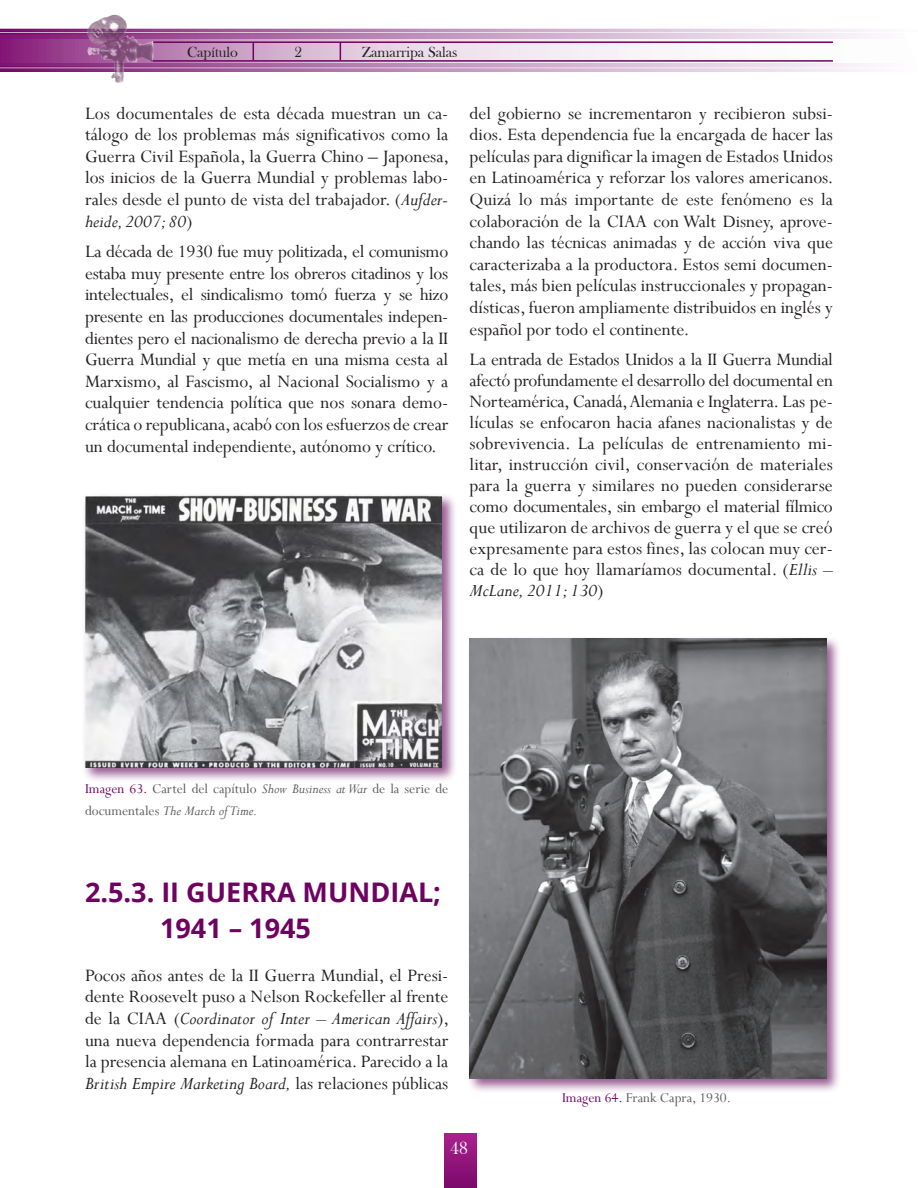
<style>
.page{position:relative;width:918px;height:1188px;background:#fff}
.page>*{position:absolute;margin:0;border:0;box-sizing:border-box;transform-origin:0 0}
.t1{font:700 27px/36px "Open Sans";color:#6e0261}
.t2{font:19.5px/21.6px "Perpetua";color:#231f20;text-align:justify}
.t3{font:18px "Bask Old Face";color:#fff}
.t4{font:15px/21.6px "Perpetua";color:#5c5c5f}
.t5{font:15px "Bask Old Face";color:#231f20}
.s1{font-style:italic}
.s2{color:#6e0261}
</style>
<div class="page">
<div style="left:445px;top:1134px;width:31px;height:54px;background:linear-gradient(to bottom,#a9218d,#7c096c)"></div>
<svg style="left:0;top:29px;width:871px;height:43px"></svg>
<img style="left:85px;top:14px;width:72px;height:69px">
<div style="left:467px;top:635px;width:375px;height:458px;background:#74246c;opacity:.75"></div>
<img style="left:470px;top:638px;width:357px;height:440px">
<div style="left:82px;top:493px;width:375px;height:289px;background:#74246c;opacity:.75"></div>
<img style="left:85px;top:496px;width:357px;height:272px">
<p class="t5" style="left:187px;top:43px;width:52px">Capítulo</p>
<p class="t5" style="left:295px;top:43px;width:9px">2</p>
<p class="t5" style="left:362px;top:43px;width:97px">Zamarripa Salas</p>
<p class="t2" style="left:85px;top:102px;width:366px">Los documentales de esta década muestran un ca&shy;tálogo de los problemas más significativos como la Guerra Civil Española, la Guerra Chino – Japonesa, los inicios de la Guerra Mundial y problemas labo&shy;rales desde el punto de vista del trabajador. (<span class="s1">Aufder&shy;heide, 2007; 80</span>)</p>
<p class="t2" style="left:85px;top:240px;width:365px">La década de 1930 fue muy politizada, el comunismo estaba muy presente entre los obreros citadinos y los intelectuales, el sindicalismo tomó fuerza y se hizo presente en las producciones documentales indepen&shy;dientes pero el nacionalismo de derecha previo a la II Guerra Mundial y que metía en una misma cesta al Marxismo, al Fascismo, al Nacional Socialismo y a cualquier tendencia política que nos sonara demo&shy;crática o republicana, acabó con los esfuerzos de crear un documental independiente, autónomo y crítico.</p>
<p class="t2" style="left:470px;top:102px;width:366px">del gobierno se incrementaron y recibieron subsi&shy;dios. Esta dependencia fue la encargada de hacer las películas para dignificar la imagen de Estados Unidos en Latinoamérica y reforzar los valores americanos.<br>Quizá lo más importante de este fenómeno es la colaboración de la CIAA con Walt Disney, aprove&shy;chando las técnicas animadas y de acción viva que caracterizaba a la productora. Estos semi documen&shy;tales, más bien películas instruccionales y propagan&shy;dísticas, fueron ampliamente distribuidos en inglés y español por todo el continente.</p>
<p class="t2" style="left:470px;top:348px;width:365px;line-height:21px">La entrada de Estados Unidos a la II Guerra Mundial afectó profundamente el desarrollo del documental en Norteamérica, Canadá, Alemania e Inglaterra. Las pe&shy;lículas se enfocaron hacia afanes nacionalistas y de sobrevivencia. La películas de entrenamiento mi&shy;litar, instrucción civil, conservación de materiales para la guerra y similares no pueden considerarse como documentales, sin embargo el material fílmico que utilizaron de archivos de guerra y el que se creó expresamente para estos fines, las colocan muy cer&shy;ca de lo que hoy llamaríamos documental. (<span class="s1">Ellis – McLane, 2011; 130</span>)</p>
<p class="t4" style="left:85px;top:778px;width:365px"><span class="s2">Imagen 63.</span> Cartel del capítulo <span class="s1">Show Business at War</span> de la serie de documentales <span class="s1">The March of Time.</span></p>
<h1 class="t1" style="left:160px;top:874px;width:283px;text-indent:-75px">2.5.3. II GUERRA MUNDIAL;<br>1941 – 1945</h1>
<p class="t2" style="left:85px;top:964px;width:366px">Pocos años antes de la II Guerra Mundial, el Presi&shy;dente Roosevelt puso a Nelson Rockefeller al frente de la CIAA (<span class="s1">Coordinator of Inter – American Affairs</span>), una nueva dependencia formada para contrarrestar la presencia alemana en Latinoamérica. Parecido a la <span class="s1">British Empire Marketing Board,</span> las relaciones públicas</p>
<p class="t4" style="left:562px;top:1087px;width:171px"><span class="s2">Imagen 64.</span> Frank Capra, 1930.</p>
<p class="t3" style="left:450px;top:1138px;width:19px">48</p>
</div>
